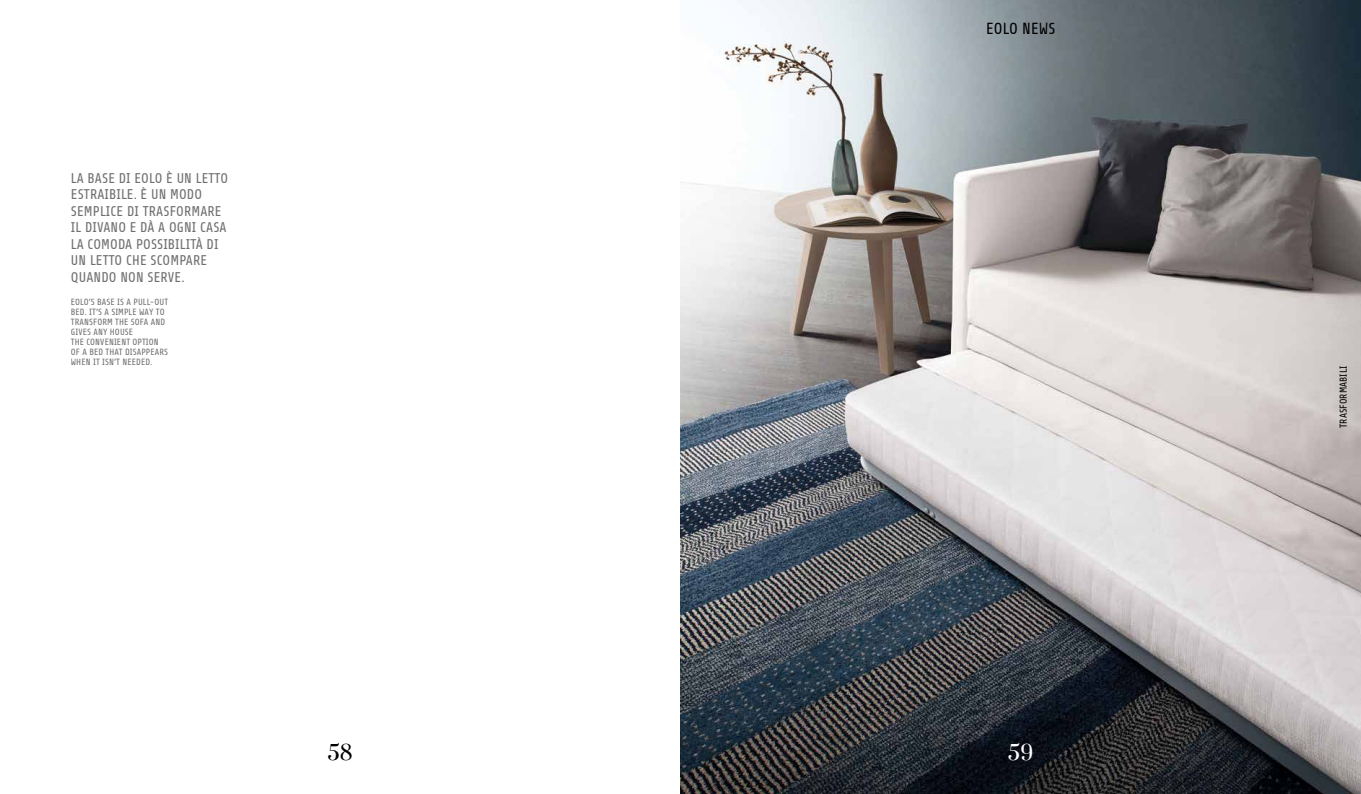
<style>
.page{position:relative;width:1361px;height:794px;background:#fff}
.page>*{position:absolute;margin:0;border:0;box-sizing:border-box;transform-origin:0 0}
.t1{font:20px "Prata";color:#000}
.t2{font:20px "Prata";color:#fff}
.t3{font:16px "Share";letter-spacing:.01em;color:#000}
.t4{font:14px/16.5px "Share";letter-spacing:.01em;color:#706f6f}
.t5{font:10px "Share";letter-spacing:.01em;color:#000}
.t6{font:9px/10px "Share";letter-spacing:.01em;color:#706f6f}
</style>
<div class="page">
<img style="left:680px;top:0;width:681px;height:794px">
<p class="t4" style="left:71px;top:170px;width:159px">LA BASE DI EOLO È UN LETTO<br>ESTRAIBILE. È UN MODO<br>SEMPLICE DI TRASFORMARE<br>IL DIVANO E DÀ A OGNI CASA<br>LA COMODA POSSIBILITÀ DI<br>UN LETTO CHE SCOMPARE<br>QUANDO NON SERVE.</p>
<p class="t6" style="left:71px;top:297px;width:99px">EOLO’S BASE IS A PULL-OUT<br>BED. IT’S A SIMPLE WAY TO<br>TRANSFORM THE SOFA AND<br>GIVES ANY HOUSE<br>THE CONVENIENT OPTION<br>OF A BED THAT DISAPPEARS<br>WHEN IT ISN’T NEEDED.</p>
<p class="t3" style="left:986px;top:20px;width:71px">EOLO NEWS</p>
<h1 class="t1" style="left:328px;top:740px;width:26px">58</h1>
<h1 class="t2" style="left:1008px;top:740px;width:26px">59</h1>
<p class="t5" style="left:1338px;top:428px;width:64px;rotate:-90deg">TRASFORMABILI</p>
</div>
